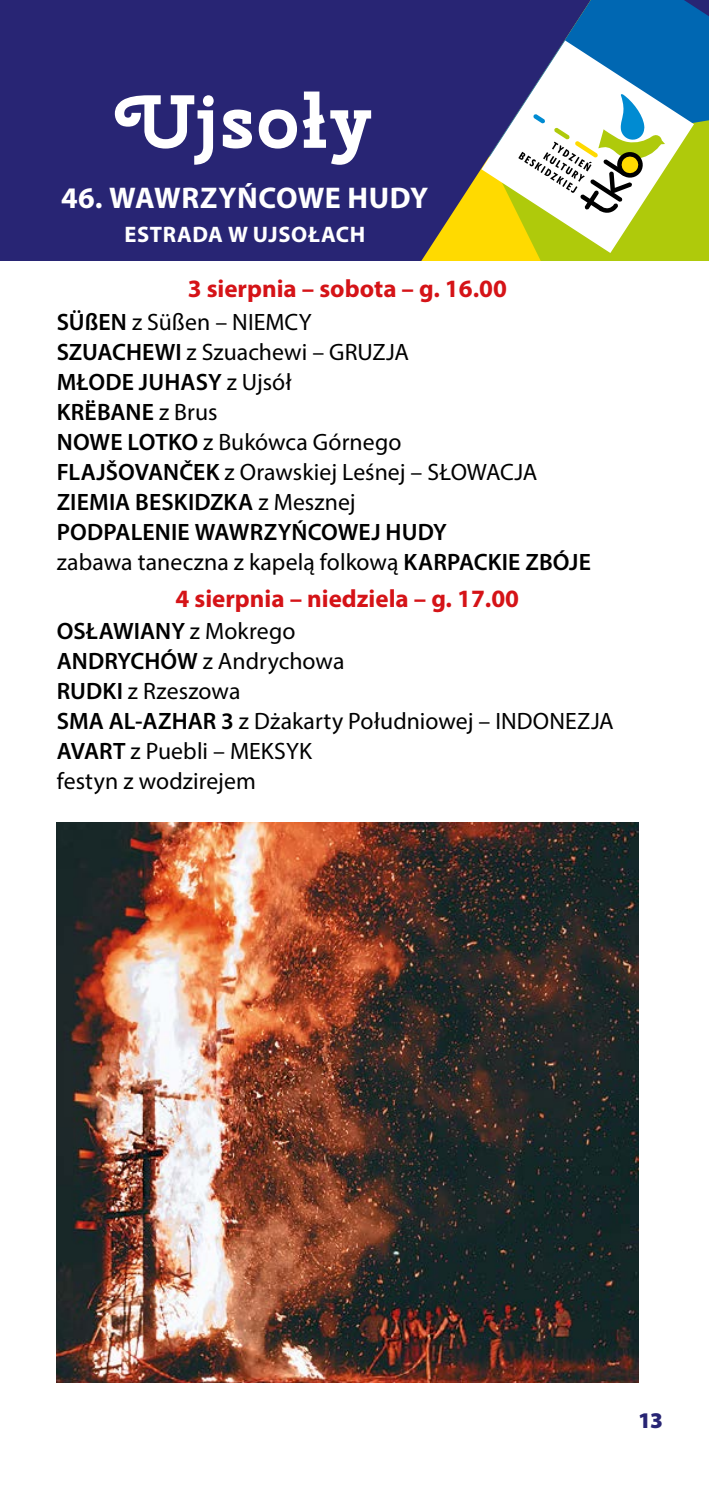
<style>
.page{position:relative;width:709px;height:1489px;background:#fff}
.page>*{position:absolute;margin:0;border:0;box-sizing:border-box;transform-origin:0 0}
.t1{font:700 75px "Cherry Swash";letter-spacing:.015em;color:#fff}
.t2{font:700 30px "Myriad Pro";letter-spacing:.015em;color:#fff}
.t3{font:700 25px "Myriad Pro";color:#d51317}
.t4{font:23.75px/30px "Myriad Pro";letter-spacing:.005em;color:#000}
.t5{font:700 22.5px "Myriad Pro";letter-spacing:.025em;color:#fff}
.t6{font:900 22.5px "Myriad Pro";color:#282574}
.s1{font-weight:600}
</style>
<div class="page">
<div style="left:0;top:0;width:709px;height:265px;background:#282574"></div>
<svg style="left:421px;top:169px;width:68px;height:92px"></svg>
<svg style="left:565px;top:0;width:144px;height:120px;background:#0460ab"></svg>
<svg style="left:489px;top:120px;width:220px;height:141px;background:#b6cb0a"></svg>
<div style="left:0;top:261px;width:709px;height:498px;background:#fff"></div>
<img style="left:57px;top:822px;width:581px;height:560px">
<svg style="left:481px;top:40px;width:213px;height:213px"></svg>
<svg style="left:518px;top:94px;width:147px;height:119px;background:#d2dbc7"></svg>
<h1 class="t1" style="left:118px;top:71px;width:255px">Ujsoły</h1>
<p class="t2" style="left:61px;top:178px;width:368px">46. WAWRZYŃCOWE HUDY</p>
<p class="t5" style="left:124px;top:219px;width:242px">ESTRADA W UJSOŁACH</p>
<p class="t3" style="left:188px;top:273px;width:321px">3 sierpnia – sobota – g. 16.00</p>
<p class="t4" style="left:57px;top:306px;width:536px"><span class="s1">SÜßEN</span> z Süßen – NIEMCY<br><span class="s1">SZUACHEWI</span> z Szuachewi – GRUZJA<br><span class="s1">MŁODE JUHASY</span> z Ujsół<br><span class="s1">KRËBANE</span> z Brus<br><span class="s1">NOWE LOTKO</span> z Bukówca Górnego<br><span class="s1">FLAJŠOVANČEK</span> z Orawskiej Leśnej – SŁOWACJA<br><span class="s1">ZIEMIA BESKIDZKA</span> z Mesznej<br><span class="s1">PODPALENIE WAWRZYŃCOWEJ HUDY<br></span>zabawa taneczna z kapelą folkową <span class="s1">KARPACKIE ZBÓJE</span></p>
<p class="t3" style="left:176px;top:582px;width:345px">4 sierpnia – niedziela – g. 17.00</p>
<p class="t4" style="left:57px;top:615px;width:558px"><span class="s1">OSŁAWIANY</span> z Mokrego<br><span class="s1">ANDRYCHÓW</span> z Andrychowa<br><span class="s1">RUDKI</span> z Rzeszowa<br><span class="s1">SMA AL-AZHAR 3</span> z Dżakarty Południowej – INDONEZJA<br><span class="s1">AVART</span> z Puebli – MEKSYK<br>festyn z wodzirejem</p>
<p class="t6" style="left:638px;top:1405px;width:26px">13</p>
</div>
